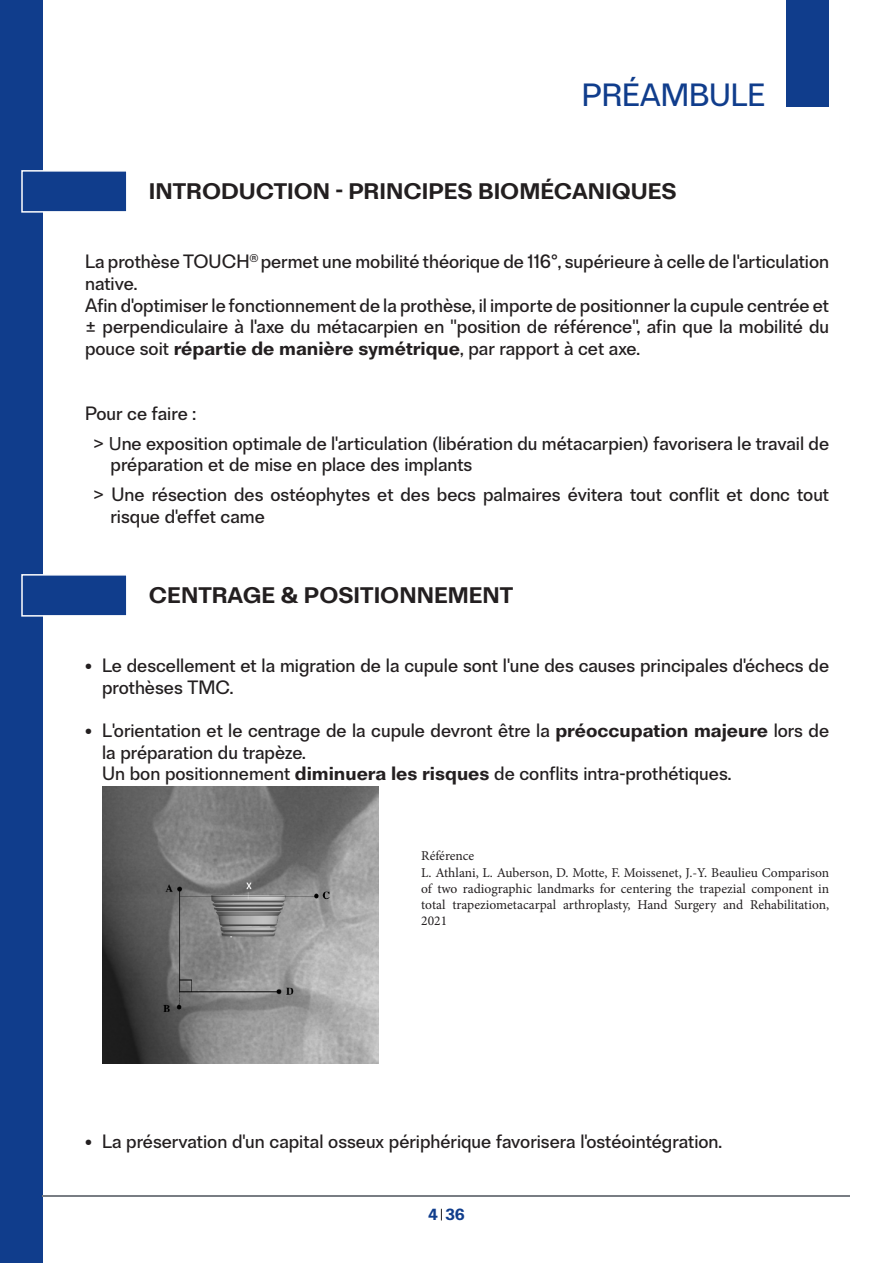
<style>
.page{position:relative;width:893px;height:1263px;background:#fff}
.page>*{position:absolute;margin:0;border:0;box-sizing:border-box;transform-origin:0 0}
.t1{font:30px "Brut Grotesque";color:#103d8c}
.t2{font:700 21px "Brut Grotesque";color:#231f20}
.t3{font:18px/21.6px "Brut Grotesque";color:#231f20}
.t4{font:700 15px "Brut Grotesque";color:#103d8c}
.t5{font:13.5px/16.2px "Minion Pro";color:#231f20;text-align:justify}
.s1{font-weight:700}
.s2{font-family:"Arial"}
</style>
<div class="page">
<div style="left:787px;top:0;width:42px;height:106px;background:#103d8c"></div>
<div style="left:0;top:0;width:43px;height:1263px;background:#103d8c"></div>
<hr style="left:43px;top:1195px;width:807px;height:1px;background:#787d83">
<div style="left:21px;top:170px;width:107px;height:43px;background:#103d8c;border:2px solid #fff"></div>
<div style="left:21px;top:574px;width:107px;height:43px;background:#103d8c;border:2px solid #fff"></div>
<img style="left:102px;top:787px;width:277px;height:276px">
<p class="t1" style="left:582px;top:76px;width:185px">PRÉAMBULE</p>
<p class="t2" style="left:149px;top:178px;width:529px">INTRODUCTION - PRINCIPES BIOMÉCANIQUES</p>
<p class="t3" style="left:85px;top:251px;width:746px">La prothèse TOUCH<sup>®</sup> permet une mobilité théorique de 116°, supérieure à celle de l'articulation native.</p>
<p class="t3" style="left:85px;top:294px;width:746px;text-align:justify">Afin d'optimiser le fonctionnement de la prothèse, il importe de positionner la cupule centrée et ± perpendiculaire à l'axe du métacarpien en "position de référence", afin que la mobilité du pouce soit <span class="s1">répartie de manière symétrique</span>, par rapport à cet axe.</p>
<p class="t3" style="left:85px;top:402px;width:113px">Pour ce faire :</p>
<p class="t3" style="left:111px;top:432px;width:720px;text-indent:-17px"><span class="s2">˃ U</span>ne exposition optimale de l'articulation (libération du métacarpien) favorisera le travail de préparation et de mise en place des implants</p>
<p class="t3" style="left:111px;top:484px;width:720px;text-indent:-17px"><span class="s2">˃</span> Une résection des ostéophytes et des becs palmaires évitera tout conflit et donc tout risque d'effet came</p>
<p class="t2" style="left:149px;top:582px;width:366px">CENTRAGE &amp; POSITIONNEMENT</p>
<p class="t3" style="left:102px;top:655px;width:729px;text-indent:-17px">• Le descellement et la migration de la cupule sont l'une des causes principales d'échecs de prothèses TMC.</p>
<p class="t3" style="left:102px;top:720px;width:729px;text-indent:-17px">• L'orientation et le centrage de la cupule devront être la <span class="s1">préoccupation majeure</span> lors de la préparation du trapèze.</p>
<p class="t3" style="left:102px;top:763px;width:631px">Un bon positionnement <span class="s1">diminuera les risques</span> de conflits intra-prothétiques.</p>
<p class="t5" style="left:421px;top:848px;width:55px">Référence</p>
<p class="t5" style="left:421px;top:864px;width:409px">L. Athlani, L. Auberson, D. Motte, F. Moissenet, J.-Y. Beaulieu Comparison of two radiographic landmarks for centering the trapezial component in total trapeziometacarpal arthroplasty, Hand Surgery and Rehabilitation, 2021</p>
<p class="t3" style="left:85px;top:1130px;width:639px">• La préservation d'un capital osseux périphérique favorisera l'ostéointégration.</p>
<p class="t4" style="left:428px;top:1205px;width:37px">4 36</p>
</div>
